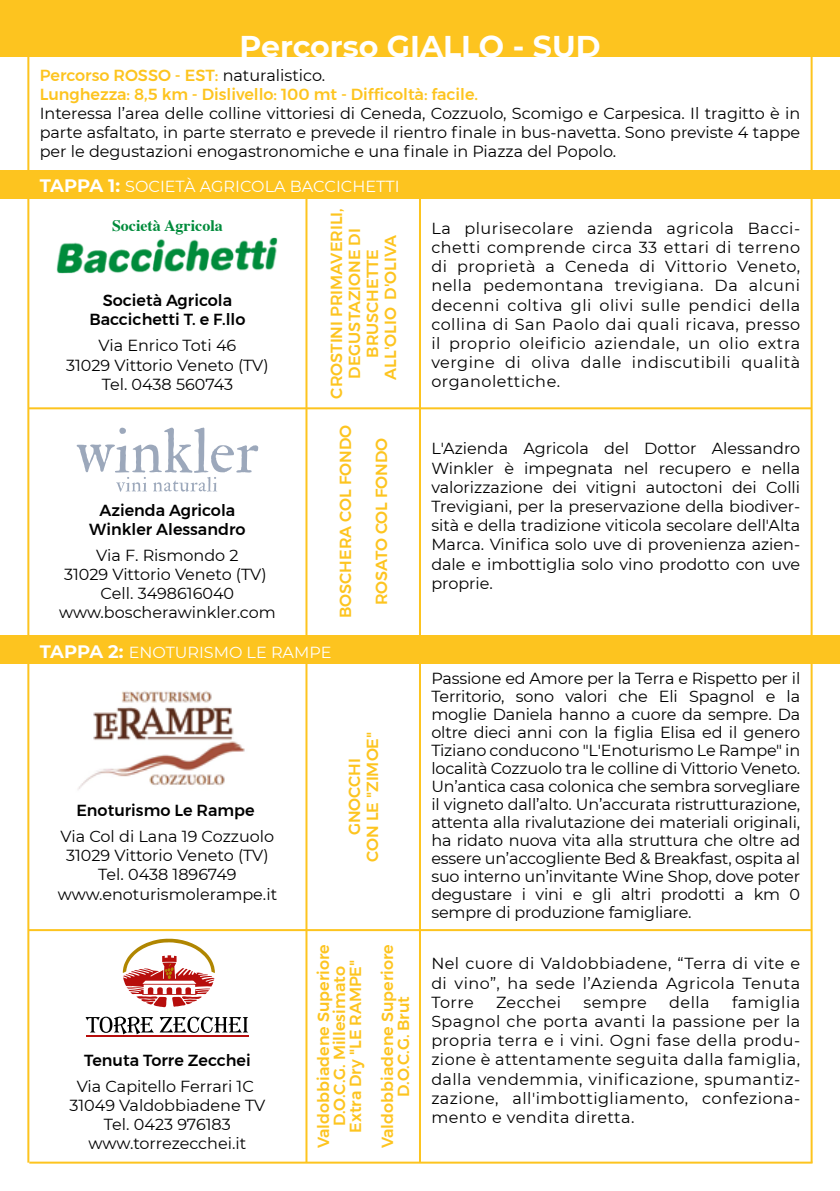
<style>
.page{position:relative;width:840px;height:1191px;background:#fff}
.page>*{position:absolute;margin:0;border:0;box-sizing:border-box;transform-origin:0 0}
.t1{font:700 30px "Montserrat";color:#fff}
.t2{font:16px/19.2px "Montserrat";color:#000;text-align:justify}
.t3{font:500 16px/18px "Montserrat";color:#fdc41f;text-align:center}
.t4{font:500 16px/19.2px "Montserrat";color:#000;text-align:center}
.t5{font:16px "Montserrat";color:#fff}
.t6{font:700 16px "Times";color:#008b3b}
.t7{font:16px "Montserrat";letter-spacing:.025em;color:#000}
.s1{font-weight:400;color:#000}
.s2{font-weight:700;font-size:18px}
</style>
<div class="page">
<hr style="left:27px;top:0;width:2px;height:1162px;background:#fdc41f">
<hr style="left:810px;top:0;width:2px;height:1162px;background:#fdc41f">
<hr style="left:419px;top:196px;width:2px;height:966px;background:#fdc41f">
<hr style="left:305px;top:196px;width:2px;height:966px;background:#fdc41f">
<div style="left:0;top:0;width:839px;height:57px;background:#fdc41f"></div>
<div style="left:0;top:170px;width:839px;height:28px;background:#fdc41f"></div>
<div style="left:0;top:635px;width:839px;height:28px;background:#fdc41f"></div>
<hr style="left:28px;top:407px;width:783px;height:2px;background:#fdc41f">
<hr style="left:28px;top:929px;width:783px;height:2px;background:#fdc41f">
<hr style="left:29px;top:1161px;width:783px;height:2px;background:#fdc41f">
<img style="left:56px;top:237px;width:222px;height:37px">
<svg style="left:77px;top:427px;width:181px;height:65px"></svg>
<img style="left:78px;top:691px;width:167px;height:99px">
<svg style="left:123px;top:938px;width:92px;height:69px"></svg>
<hr style="left:86px;top:1035px;width:163px;height:1px;background:#b70e0c">
<svg style="left:85px;top:1016px;width:163px;height:18px"></svg>
<h1 class="t1" style="left:239px;top:24px;width:362px">Percorso GIALLO - SUD</h1>
<p class="t3" style="left:40px;top:65px;width:439px;line-height:19.2px;text-align:left">Percorso ROSSO - EST: <span class="s1">naturalistico.<br></span>Lunghezza: 8,5 km - Dislivello: 100 mt - Difficoltà: facile.</p>
<p class="t2" style="left:40px;top:103px;width:761px">Interessa l’area delle colline vittoriesi di Ceneda, Cozzuolo, Scomigo e Carpesica. Il tragitto è in parte asfaltato, in parte sterrato e prevede il rientro finale in bus-navetta. Sono previste 4 tappe per le degustazioni enogastronomiche e una finale in Piazza del Popolo.</p>
<p class="t5" style="left:40px;top:176px;width:361px"><span class="s2">TAPPA 1:</span> SOCIETÀ AGRICOLA BACCICHETTI</p>
<p class="t6" style="left:112px;top:210px;width:112px">Società Agricola</p>
<p class="t3" style="left:327px;top:398px;width:192px;rotate:-90deg">CROSTINI PRIMAVERILI,<br>DEGUSTAZIONE DI<br>BRUSCHETTE<br>ALL'OLIO D'OLIVA</p>
<p class="t4" style="left:89px;top:291px;width:157px">Società Agricola<br>Baccichetti T. e F.llo</p>
<p class="t2" style="left:66px;top:335px;width:204px;text-align:center">Via Enrico Toti 46<br>31029 Vittorio Veneto (TV)<br>Tel. 0438 560743</p>
<p class="t4" style="left:89px;top:500px;width:158px">Azienda Agricola<br>Winkler Alessandro</p>
<p class="t2" style="left:59px;top:545px;width:218px;text-align:center">Via F. Rismondo 2<br>31029 Vittorio Veneto (TV)<br>Cell. 3498616040 www.boscherawinkler.com</p>
<p class="t3" style="left:336px;top:618px;width:194px;rotate:-90deg">BOSCHERA COL FONDO</p>
<p class="t5" style="left:40px;top:641px;width:293px"><span class="s2">TAPPA 2:</span> ENOTURISMO LE RAMPE</p>
<p class="t3" style="left:372px;top:605px;width:169px;rotate:-90deg">ROSATO COL FONDO</p>
<p class="t4" style="left:76px;top:800px;width:179px">Enoturismo Le Rampe</p>
<p class="t2" style="left:58px;top:826px;width:221px;text-align:center">Via Col di Lana 19 Cozzuolo<br>31029 Vittorio Veneto (TV)<br>Tel. 0438 1896749 www.enoturismolerampe.it</p>
<p class="t3" style="left:345px;top:862px;width:131px;rotate:-90deg">GNOCCHI<br>CON LE "ZIMOE"</p>
<p class="t4" style="left:84px;top:1050px;width:168px">Tenuta Torre Zecchei</p>
<p class="t2" style="left:69px;top:1076px;width:197px;text-align:center">Via Capitello Ferrari 1C<br>31049 Valdobbiadene TV<br>Tel. 0423 976183 www.torrezecchei.it</p>
<p class="t3" style="left:315px;top:1148px;width:205px;line-height:16px;rotate:-90deg">Valdobbiadene Superiore<br>D.O.C.G. Millesimato<br>Extra Dry "LE RAMPE"</p>
<p class="t3" style="left:379px;top:1148px;width:205px;line-height:16px;rotate:-90deg">Valdobbiadene Superiore<br>D.O.C.G. Brut</p>
<p class="t2" style="left:431px;top:218px;width:370px">La plurisecolare azienda agricola Bacci&shy;chetti comprende circa 33 ettari di terreno di proprietà a Ceneda di Vittorio Veneto, nella pedemontana trevigiana. Da alcuni decenni coltiva gli olivi sulle pendici della collina di San Paolo dai quali ricava, presso il proprio oleificio aziendale, un olio extra vergine di oliva dalle indiscutibili qualità organolettiche.</p>
<p class="t2" style="left:431px;top:438px;width:370px">L'Azienda Agricola del Dottor Alessandro Winkler è impegnata nel recupero e nella valorizzazione dei vitigni autoctoni dei Colli Trevigiani, per la preservazione della biodiver&shy;sità e della tradizione viticola secolare dell'Alta Marca. Vinifica solo uve di provenienza azien&shy;dale e imbottiglia solo vino prodotto con uve proprie.</p>
<p class="t2" style="left:431px;top:669px;width:370px;line-height:18px">Passione ed Amore per la Terra e Rispetto per il Territorio, sono valori che Eli Spagnol e la moglie Daniela hanno a cuore da sempre. Da oltre dieci anni con la figlia Elisa ed il genero Tiziano conducono "L'Enoturismo Le Rampe" in località Cozzuolo tra le colline di Vittorio Veneto.<br>Un’antica casa colonica che sembra sorvegliare il vigneto dall’alto. Un’accurata ristrutturazione, attenta alla rivalutazione dei materiali originali, ha ridato nuova vita alla struttura che oltre ad essere un’accogliente Bed &amp; Breakfast, ospita al suo interno un’invitante Wine Shop, dove poter degustare i vini e gli altri prodotti a km 0 sempre di produzione famigliare.</p>
<p class="t2" style="left:431px;top:953px;width:370px">Nel cuore di Valdobbiadene, “Terra di vite e di vino”, ha sede l’Azienda Agricola Tenuta Torre</p>
<p class="t2" style="left:431px;top:992px;width:370px;text-indent:300px">famiglia Spagnol che porta avanti la passione per la propria terra e i vini. Ogni fase della produ&shy;zione è attentamente seguita dalla famiglia, dalla vendemmia, vinificazione, spumantiz&shy;zazione, all'imbottigliamento, confeziona&shy;mento e vendita diretta.</p>
<p class="t7" style="left:495px;top:991px;width:67px">Zecchei</p>
<p class="t2" style="left:583px;top:992px;width:65px">sempre</p>
<p class="t2" style="left:669px;top:992px;width:42px">della</p>
</div>
